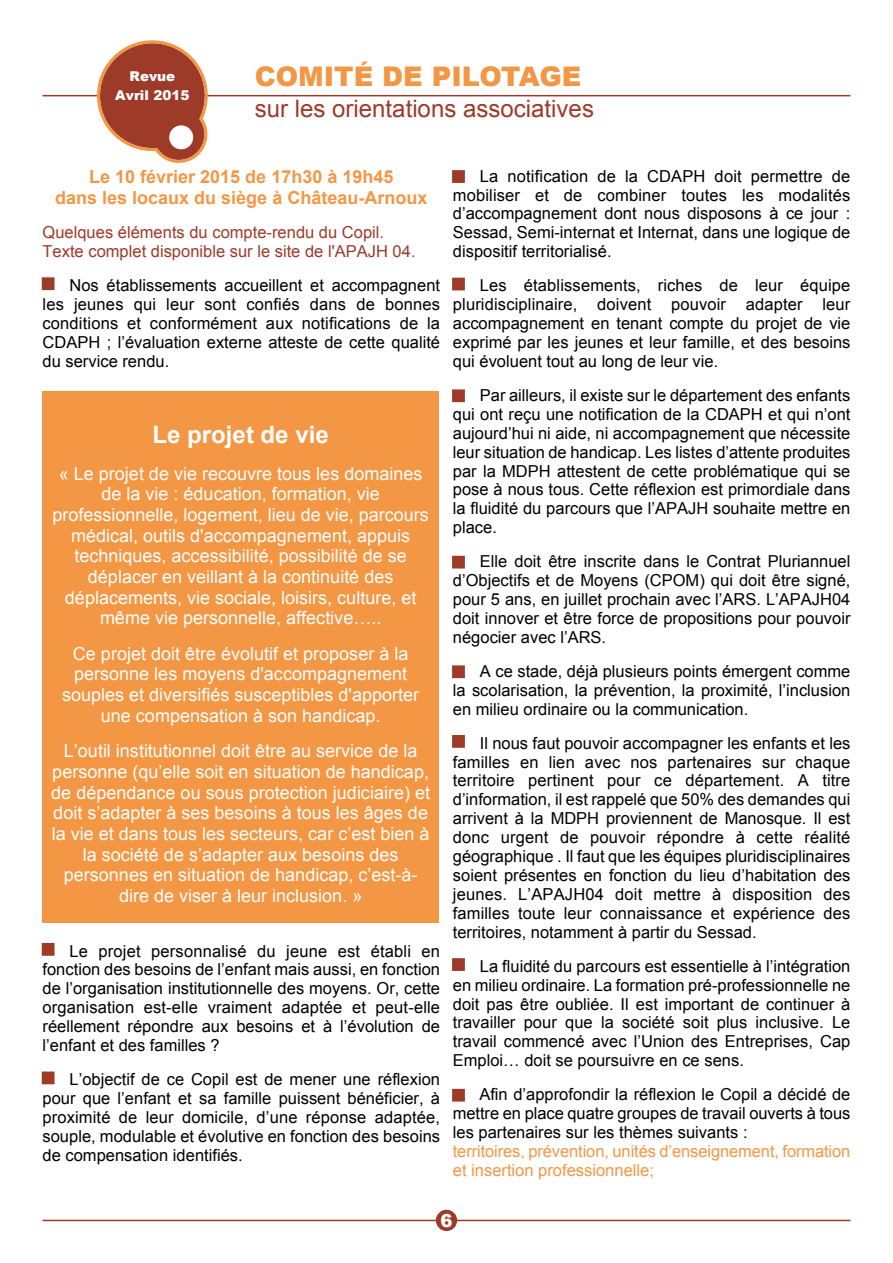
<style>
.page{position:relative;width:893px;height:1263px;background:#fff}
.page>*{position:absolute;margin:0;border:0;box-sizing:border-box;transform-origin:0 0}
.t1{font:900 27px "Arial";color:#f39745}
.t2{font:24px "Arial";color:#9e3a28}
.t3{font:700 24px "Arial";color:#fff}
.t4{font:18px/20.7px "Arial";color:#fff;text-align:center}
.t5{font:700 18px/20.7px "Arial";color:#f39745;text-align:center}
.t6{font:900 18px "Arial";color:#fff}
.t7{font:16.5px/18.9px "Arial";color:#000;text-align:justify}
.t8{font:16.5px/18.9px "Arial";color:#9e3a28}
.t9{font:16.5px/18.9px "Arial";letter-spacing:-.005em;color:#f39745}
.t10{font:900 13.5px/19px "Arial";color:#fff;text-align:center}
</style>
<div class="page">
<hr style="left:43px;top:1220px;width:807px;height:1px;background:#9e3a28">
<div style="left:436px;top:1210px;width:21px;height:21px;background:#9e3a28;border:2px solid #9e3a28;border-radius:50%"></div>
<hr style="left:43px;top:95px;width:807px;height:1px;background:#9e3a28">
<svg style="left:97px;top:40px;width:111px;height:123px"></svg>
<div style="left:168px;top:124px;width:27px;height:27px;background:#fff;border:2px solid #9e3a28;border-radius:50%"></div>
<div style="left:42px;top:277px;width:13px;height:13px;background:#9e3a28;border:2px solid #9e3a28"></div>
<div style="left:42px;top:943px;width:13px;height:13px;background:#9e3a28;border:2px solid #9e3a28"></div>
<div style="left:42px;top:1071px;width:13px;height:13px;background:#9e3a28;border:2px solid #9e3a28"></div>
<div style="left:452px;top:170px;width:13px;height:13px;background:#9e3a28;border:2px solid #9e3a28"></div>
<div style="left:452px;top:278px;width:13px;height:12px;background:#9e3a28;border:2px solid #9e3a28"></div>
<div style="left:452px;top:389px;width:13px;height:13px;background:#9e3a28;border:2px solid #9e3a28"></div>
<div style="left:452px;top:556px;width:13px;height:12px;background:#9e3a28;border:2px solid #9e3a28"></div>
<div style="left:452px;top:665px;width:13px;height:13px;background:#9e3a28;border:2px solid #9e3a28"></div>
<div style="left:452px;top:735px;width:13px;height:13px;background:#9e3a28;border:2px solid #9e3a28"></div>
<div style="left:452px;top:958px;width:13px;height:13px;background:#9e3a28;border:2px solid #9e3a28"></div>
<div style="left:452px;top:1089px;width:13px;height:12px;background:#9e3a28;border:2px solid #9e3a28"></div>
<div style="left:43px;top:391px;width:396px;height:531px;background:#f39745"></div>
<p class="t10" style="left:115px;top:68px;width:76px">Revue<br>Avril 2015</p>
<h1 class="t1" style="left:255px;top:67px;width:328px">COMITÉ DE PILOTAGE</h1>
<h2 class="t2" style="left:255px;top:100px;width:341px">sur les orientations associatives</h2>
<p class="t5" style="left:55px;top:168px;width:374px">Le 10 février 2015 de 17h30 à 19h45<br>dans les locaux du siège à Château-Arnoux</p>
<p class="t8" style="left:43px;top:224px;width:375px">Quelques éléments du compte-rendu du Copil.<br>Texte complet disponible sur le site de l'APAJH 04.</p>
<p class="t7" style="left:43px;top:277px;width:399px;text-indent:27px">Nos établissements accueillent et accompagnent les jeunes qui leur sont confiés dans de bonnes conditions et conformément aux notifications de la CDAPH ; l’évaluation externe atteste de cette qualité du service rendu.</p>
<h2 class="t3" style="left:153px;top:425px;width:178px">Le projet de vie</h2>
<p class="t4" style="left:52px;top:465px;width:378px">« Le projet de vie recouvre tous les domaines de la vie : éducation, formation, vie professionnelle, logement, lieu de vie, parcours médical, outils d'accompagnement, appuis techniques, accessibilité, possibilité de se déplacer en veillant à la continuité des déplacements, vie sociale, loisirs, culture, et même vie personnelle, affective…..</p>
<p class="t4" style="left:62px;top:645px;width:359px">Ce projet doit être évolutif et proposer à la personne les moyens d'accompagnement souples et diversifiés susceptibles d'apporter une compensation à son handicap.</p>
<p class="t4" style="left:51px;top:742px;width:380px">L’outil institutionnel doit être au service de la personne (qu’elle soit en situation de handicap, de dépendance ou sous protection judiciaire) et doit s’adapter à ses besoins à tous les âges de la vie et dans tous les secteurs, car c’est bien à la société de s’adapter aux besoins des personnes en situation de handicap, c’est-à&shy;dire de viser à leur inclusion. »</p>
<p class="t7" style="left:43px;top:943px;width:399px;text-indent:27px">Le projet personnalisé du jeune est établi en fonction des besoins de l’enfant mais aussi, en fonction de l’organisation institutionnelle des moyens. Or, cette organisation est-elle vraiment adaptée et peut-elle réellement répondre aux besoins et à l’évolution de l’enfant et des familles ?</p>
<p class="t7" style="left:43px;top:1071px;width:399px;text-indent:27px">L’objectif de ce Copil est de mener une réflexion pour que l’enfant et sa famille puissent bénéficier, à proximité de leur domicile, d’une réponse adaptée, souple, modulable et évolutive en fonction des besoins de compensation identifiés.</p>
<p class="t7" style="left:453px;top:168px;width:399px;text-indent:27px">La notification de la CDAPH doit permettre de mobiliser et de combiner toutes les modalités d’accompagnement dont nous disposons à ce jour :<br>Sessad, Semi-internat et Internat, dans une logique de dispositif territorialisé.</p>
<p class="t7" style="left:453px;top:277px;width:399px;text-indent:27px">Les établissements, riches de leur équipe pluridisciplinaire, doivent pouvoir adapter leur accompagnement en tenant compte du projet de vie exprimé par les jeunes et leur famille, et des besoins qui évoluent tout au long de leur vie.</p>
<p class="t7" style="left:453px;top:387px;width:399px;text-indent:27px">Par ailleurs, il existe sur le département des enfants qui ont reçu une notification de la CDAPH et qui n’ont aujourd’hui ni aide, ni accompagnement que nécessite leur situation de handicap. Les listes d’attente produites par la MDPH attestent de cette problématique qui se pose à nous tous. Cette réflexion est primordiale dans la fluidité du parcours que l’APAJH souhaite mettre en place.</p>
<p class="t7" style="left:453px;top:553px;width:399px;text-indent:27px">Elle doit être inscrite dans le Contrat Pluriannuel d’Objectifs et de Moyens (CPOM) qui doit être signé, pour 5 ans, en juillet prochain avec l’ARS. L’APAJH04 doit innover et être force de propositions pour pouvoir négocier avec l’ARS.</p>
<p class="t7" style="left:453px;top:663px;width:399px;text-indent:27px">A ce stade, déjà plusieurs points émergent comme la scolarisation, la prévention, la proximité, l’inclusion en milieu ordinaire ou la communication.</p>
<p class="t7" style="left:453px;top:735px;width:399px;text-indent:27px">Il nous faut pouvoir accompagner les enfants et les familles en lien avec nos partenaires sur chaque territoire pertinent pour ce département. A titre d’information, il est rappelé que 50% des demandes qui arrivent à la MDPH proviennent de Manosque. Il est donc urgent de pouvoir répondre à cette réalité géographique . Il faut que les équipes pluridisciplinaires soient présentes en fonction du lieu d’habitation des jeunes. L’APAJH04 doit mettre à disposition des familles toute leur connaissance et expérience des territoires, notamment à partir du Sessad.</p>
<p class="t7" style="left:453px;top:958px;width:399px;text-indent:27px">La fluidité du parcours est essentielle à l’intégration en milieu ordinaire. La formation pré-professionnelle ne doit pas être oubliée. Il est important de continuer à travailler pour que la société soit plus inclusive. Le travail commencé avec l’Union des Entreprises, Cap Emploi… doit se poursuivre en ce sens.</p>
<p class="t7" style="left:453px;top:1086px;width:399px;text-indent:27px">Afin d’approfondir la réflexion le Copil a décidé de mettre en place quatre groupes de travail ouverts à tous les partenaires sur les thèmes suivants :</p>
<p class="t9" style="left:453px;top:1143px;width:399px">territoires, prévention, unités d’enseignement, formation et insertion professionnelle;</p>
<p class="t6" style="left:440px;top:1214px;width:14px">6</p>
</div>
